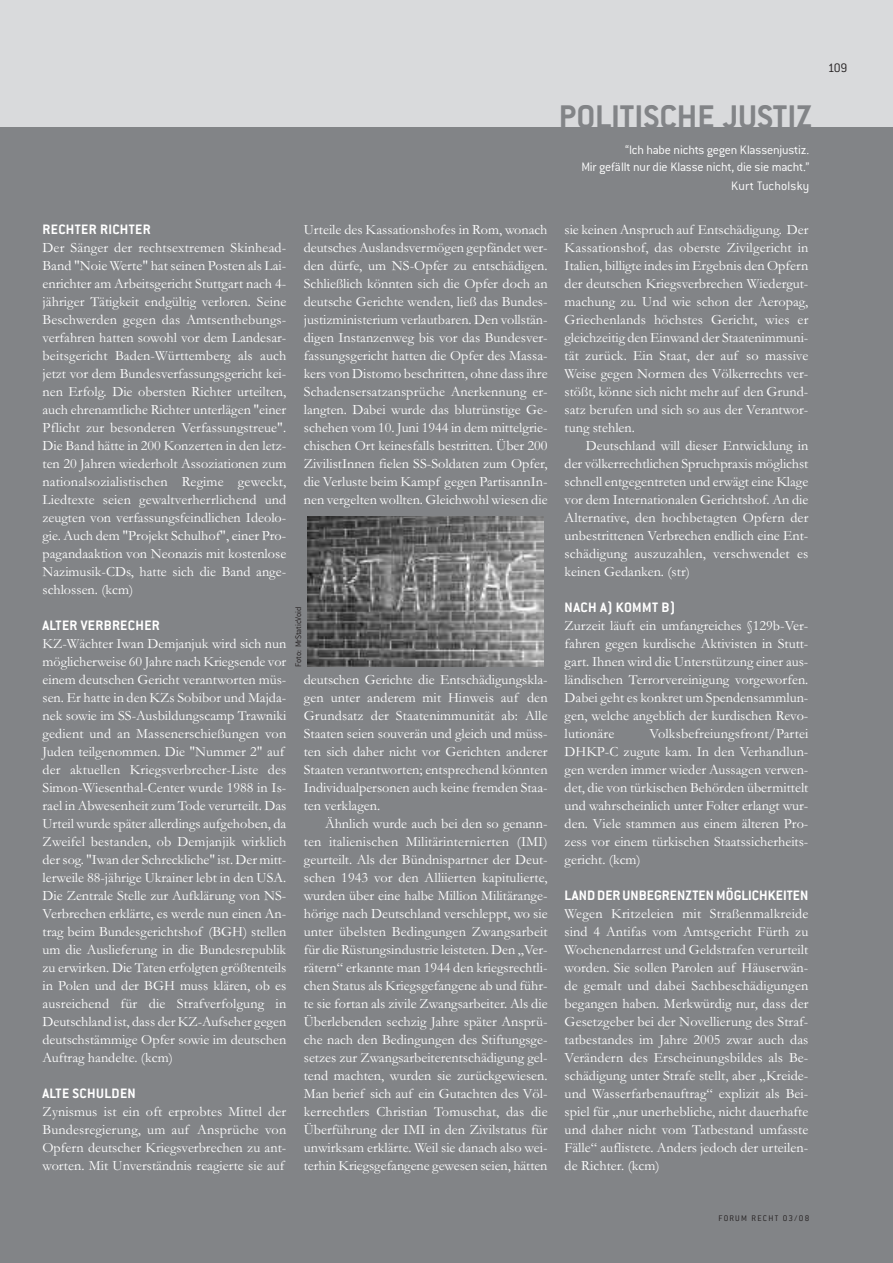
<style>
.page{position:relative;width:893px;height:1263px;background:#fff}
.page>*{position:absolute;margin:0;border:0;box-sizing:border-box;transform-origin:0 0}
.t1{font:700 36px "Conduit ITC";color:#828487}
.t2{font:700 15px "Conduit ITC";letter-spacing:.025em;color:#fff}
.t3{font:700 15px "Conduit ITC";letter-spacing:.005em;color:#fff}
.t4{font:14.25px/18px "Garamond";color:#fff;text-align:justify}
.t5{font:300 13.5px/16.2px "Conduit ITC";letter-spacing:-.015em;color:#fff;text-align:right}
.t6{font:300 13.5px "Conduit ITC";letter-spacing:.01em;color:#fff}
.t7{font:300 13.5px "Conduit ITC";color:#231f20}
.t8{font:300 9px "Conduit ITC";letter-spacing:-.02em;color:#231f20}
.t9{font:300 9px "Conduit ITC";letter-spacing:.145em;color:#231f20}
</style>
<div class="page">
<div style="left:0;top:127px;width:893px;height:1136px;background:#828487"></div>
<div style="left:0;top:0;width:893px;height:127px;background:#d9dadc"></div>
<img style="left:308px;top:516px;width:236px;height:150px">
<p class="t2" style="left:43px;top:225px;width:110px">RECHTER RICHTER</p>
<p class="t4" style="left:43px;top:238px;width:245px">Der Sänger der rechtsextremen Skinhead-Band "Noie Werte" hat seinen Posten als Lai&shy;enrichter am Arbeitsgericht Stuttgart nach 4- jähriger Tätigkeit endgültig verloren. Seine Beschwerden gegen das Amtsenthebungs&shy;verfahren hatten sowohl vor dem Landesar&shy;beitsgericht Baden-Württemberg als auch jetzt vor dem Bundesverfassungsgericht kei&shy;nen Erfolg. Die obersten Richter urteilten, auch ehrenamtliche Richter unterlägen "einer Pflicht zur besonderen Verfassungstreue".<br>Die Band hätte in 200 Konzerten in den letz&shy;ten 20 Jahren wiederholt Assoziationen zum nationalsozialistischen Regime geweckt, Liedtexte seien gewaltverherrlichend und zeugten von verfassungsfeindlichen Ideolo&shy;gie. Auch dem "Projekt Schulhof", einer Pro&shy;pagandaaktion von Neonazis mit kostenlose Nazimusik-CDs, hatte sich die Band ange&shy;schlossen. (kcm)</p>
<p class="t2" style="left:43px;top:621px;width:119px">ALTER VERBRECHER</p>
<p class="t4" style="left:43px;top:634px;width:245px;text-align:left">KZ-Wächter Iwan Demjanjuk wird sich nun möglicherweise 60 Jahre nach Kriegsende vor einem deutschen Gericht verantworten müs&shy;sen. Er hatte in den KZs Sobibor und Majda&shy;nek sowie im SS-Ausbildungscamp Trawniki gedient und an Massenerschießungen von Juden teilgenommen. Die "Nummer 2" auf der aktuellen Kriegsverbrecher-Liste des Simon-Wiesenthal-Center wurde 1988 in Is&shy;rael in Abwesenheit zum Tode verurteilt. Das Urteil wurde später allerdings aufgehoben, da Zweifel bestanden, ob Demjanjik wirklich der sog. "Iwan der Schreckliche" ist. Der mitt&shy;lerweile 88-jährige Ukrainer lebt in den USA.<br>Die Zentrale Stelle zur Aufklärung von NS-Verbrechen erklärte, es werde nun einen An&shy;trag beim Bundesgerichtshof (BGH) stellen um die Auslieferung in die Bundesrepublik zu erwirken. Die Taten erfolgten größtenteils in Polen und der BGH muss klären, ob es ausreichend für die Strafverfolgung in Deutschland ist, dass der KZ-Aufseher gegen deutschstämmige Opfer sowie im deutschen Auftrag handelte. (kcm)</p>
<p class="t2" style="left:43px;top:1089px;width:95px">ALTE SCHULDEN</p>
<p class="t4" style="left:43px;top:1102px;width:245px">Zynismus ist ein oft erprobtes Mittel der Bundesregierung, um auf Ansprüche von Opfern deutscher Kriegsverbrechen zu ant&shy;worten. Mit Unverständnis reagierte sie auf</p>
<p class="t4" style="left:304px;top:220px;width:245px">Urteile des Kassationshofes in Rom, wonach deutsches Auslandsvermögen gepfändet wer&shy;den dürfe, um NS-Opfer zu entschädigen.<br>Schließlich könnten sich die Opfer doch an deutsche Gerichte wenden, ließ das Bundes&shy;justizministerium verlautbaren. Den vollstän&shy;digen Instanzenweg bis vor das Bundesver&shy;fassungsgericht hatten die Opfer des Massa&shy;kers von Distomo beschritten, ohne dass ihre Schadensersatzansprüche Anerkennung er&shy;langten. Dabei wurde das blutrünstige Ge&shy;schehen vom 10. Juni 1944 in dem mittelgrie&shy;chischen Ort keinesfalls bestritten. Über 200<br>ZivilistInnen fielen SS-Soldaten zum Opfer, die Verluste beim Kampf gegen PartisannIn&shy;nen vergelten wollten. Gleichwohl wiesen die</p>
<p class="t8" style="left:295px;top:667px;width:61px;rotate:-90deg">Foto: MrStaticVoid</p>
<p class="t4" style="left:304px;top:670px;width:245px">deutschen Gerichte die Entschädigungskla&shy;gen unter anderem mit Hinweis auf den Grundsatz der Staatenimmunität ab: Alle Staaten seien souverän und gleich und müss&shy;ten sich daher nicht vor Gerichten anderer Staaten verantworten; entsprechend könnten Individualpersonen auch keine fremden Staa&shy;ten verklagen.</p>
<p class="t4" style="left:304px;top:814px;width:245px;text-indent:21px">Ähnlich wurde auch bei den so genann&shy;ten italienischen Militärinternierten (IMI) geurteilt. Als der Bündnispartner der Deut&shy;schen 1943 vor den Alliierten kapitulierte, wurden über eine halbe Million Militärange&shy;hörige nach Deutschland verschleppt, wo sie unter übelsten Bedingungen Zwangsarbeit für die Rüstungsindustrie leisteten. Den „Ver&shy;rätern“ erkannte man 1944 den kriegsrechtli&shy;chen Status als Kriegsgefangene ab und führ&shy;te sie fortan als zivile Zwangsarbeiter. Als die Überlebenden sechzig Jahre später Ansprü&shy;che nach den Bedingungen des Stiftungsge&shy;setzes zur Zwangsarbeiterentschädigung gel&shy;tend machten, wurden sie zurückgewiesen.<br>Man berief sich auf ein Gutachten des Völ&shy;kerrechtlers Christian Tomuschat, das die Überführung der IMI in den Zivilstatus für unwirksam erklärte. Weil sie danach also wei&shy;terhin Kriegsgefangene gewesen seien, hätten</p>
<h1 class="t1" style="left:559px;top:106px;width:255px">POLITISCHE JUSTIZ</h1>
<p class="t5" style="left:581px;top:143px;width:230px">“Ich habe nichts gegen Klassenjustiz.<br>Mir gefällt nur die Klasse nicht, die sie macht.”</p>
<p class="t6" style="left:731px;top:181px;width:80px">Kurt Tucholsky</p>
<p class="t4" style="left:565px;top:220px;width:245px">sie keinen Anspruch auf Entschädigung. Der Kassationshof, das oberste Zivilgericht in Italien, billigte indes im Ergebnis den Opfern der deutschen Kriegsverbrechen Wiedergut&shy;machung zu. Und wie schon der Aeropag, Griechenlands höchstes Gericht, wies er gleichzeitig den Einwand der Staatenimmuni&shy;tät zurück. Ein Staat, der auf so massive Weise gegen Normen des Völkerrechts ver&shy;stößt, könne sich nicht mehr auf den Grund&shy;satz berufen und sich so aus der Verantwor&shy;tung stehlen.</p>
<p class="t4" style="left:565px;top:436px;width:245px;text-indent:21px">Deutschland will dieser Entwicklung in der völkerrechtlichen Spruchpraxis möglichst schnell entgegentreten und erwägt eine Klage vor dem Internationalen Gerichtshof. An die Alternative, den hochbetagten Opfern der unbestrittenen Verbrechen endlich eine Ent&shy;schädigung auszuzahlen, verschwendet es keinen Gedanken. (str)</p>
<p class="t2" style="left:565px;top:603px;width:112px">NACH A) KOMMT B)</p>
<p class="t4" style="left:565px;top:616px;width:245px">Zurzeit läuft ein umfangreiches §129b-Ver&shy;fahren gegen kurdische Aktivisten in Stutt&shy;gart. Ihnen wird die Unterstützung einer aus&shy;ländischen Terrorvereinigung vorgeworfen.<br>Dabei geht es konkret um Spendensammlun&shy;gen, welche angeblich der kurdischen Revo&shy;lutionäre</p>
<p class="t4" style="left:565px;top:724px;width:245px;text-indent:85px">Volksbefreiungsfront/Partei DHKP-C zugute kam. In den Verhandlun&shy;gen werden immer wieder Aussagen verwen&shy;det, die von türkischen Behörden übermittelt und wahrscheinlich unter Folter erlangt wur&shy;den. Viele stammen aus einem älteren Pro&shy;zess vor einem türkischen Staatssicherheits&shy;gericht. (kcm)</p>
<p class="t3" style="left:565px;top:891px;width:245px">LAND DER UNBEGRENZTENMÖGLICHKEITEN</p>
<p class="t4" style="left:565px;top:904px;width:245px">Wegen Kritzeleien mit Straßenmalkreide sind 4 Antifas vom Amtsgericht Fürth zu Wochenendarrest und Geldstrafen verurteilt worden. Sie sollen Parolen auf Häuserwän&shy;de gemalt und dabei Sachbeschädigungen begangen haben. Merkwürdig nur, dass der Gesetzgeber bei der Novellierung des Straf&shy;tatbestandes im Jahre 2005 zwar auch das Verändern des Erscheinungsbildes als Be&shy;schädigung unter Strafe stellt, aber „Kreide&shy;und Wasserfarbenauftrag“ explizit als Bei&shy;spiel für „nur unerhebliche, nicht dauerhafte und daher nicht vom Tatbestand umfasste Fälle“ auflistete. Anders jedoch der urteilen&shy;de Richter. (kcm)</p>
<p class="t9" style="left:718px;top:1215px;width:92px">FORUM RECHT 03/08</p>
<p class="t7" style="left:828px;top:64px;width:21px">109</p>
</div>
